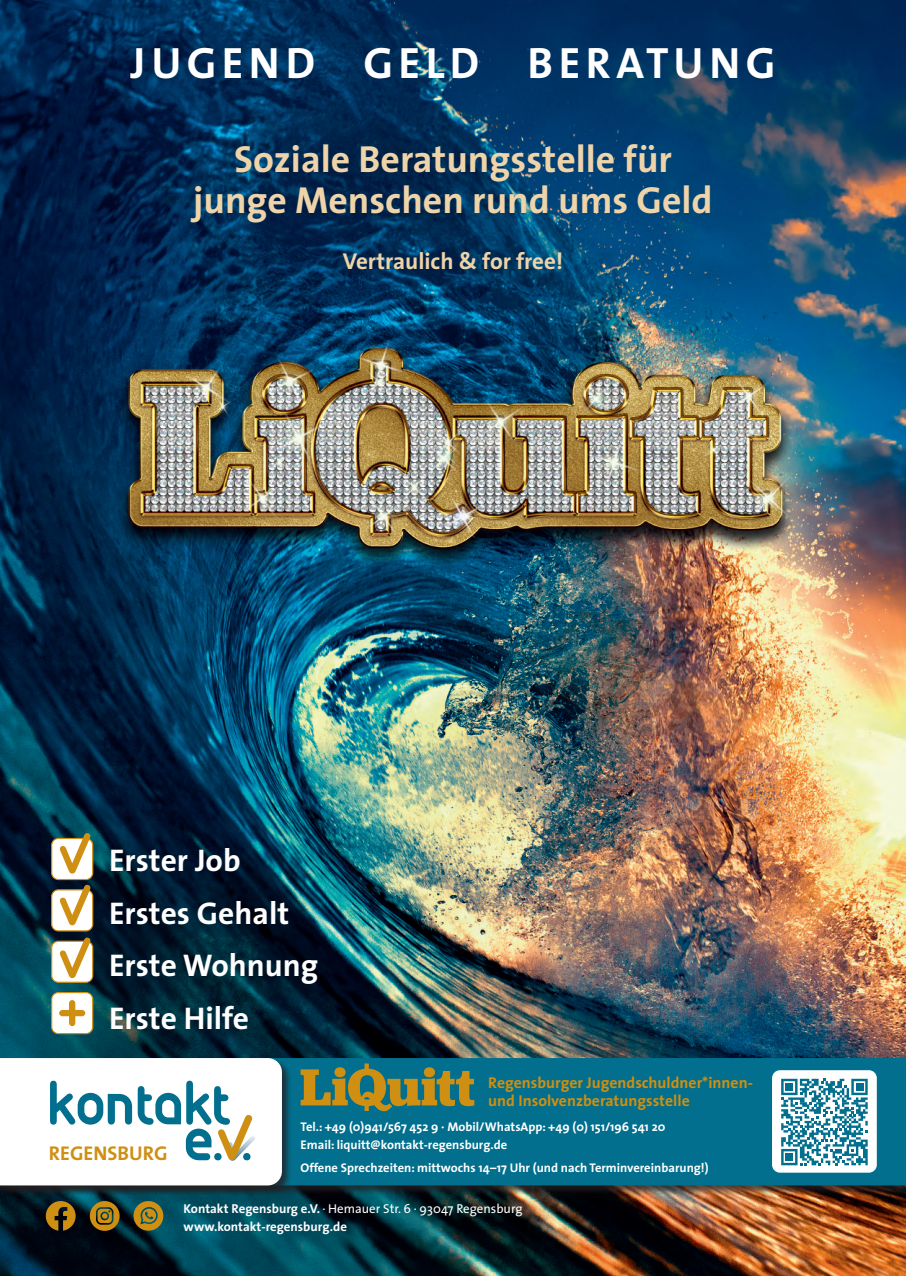
<style>
.page{position:relative;width:906px;height:1276px;background:#fff}
.page>*{position:absolute;margin:0;border:0;box-sizing:border-box;transform-origin:0 0}
.t1{font:700 44.1px "The Sans";letter-spacing:.12em;color:#fff}
.t2{font:700 37.8px/41px "The Sans";color:#efd4aa;text-align:center}
.t3{font:700 31.5px/52.8px "The Sans";color:#fff}
.t4{font:700 23.1px "The Sans";color:#efd4aa}
.t5{font:700 19.95px "The Sans";color:#cf8f12}
.t6{font:700 15.75px/17.9px "The Sans";color:#cf8f12}
.t7{font:700 12.9px/17.9px "The Sans";color:#fff}
.t8{font:700 12.6px/17.9px "The Sans";color:#fff}
.s1{font-weight:400}
</style>
<div class="page">
<img style="left:0;top:0;width:906px;height:1276px">
<div style="left:0;top:1057px;width:906px;height:138px;background:#231f20;opacity:.75"></div>
<div style="left:292px;top:1058px;width:614px;height:127px;background:#016f8d"></div>
<div style="left:0;top:1057px;width:292px;height:138px;background:#231f20;opacity:.75"></div>
<svg style="left:0;top:1058px;width:282px;height:127px"></svg>
<svg style="left:301px;top:1063px;width:173px;height:48px;background:#617d53"></svg>
<div style="left:334px;top:1067px;width:11px;height:10px;background:#cf8f12;border-radius:50%"></div>
<div style="left:772px;top:1070px;width:105px;height:102px;background:#fff;border-radius:8px"></div>
<svg style="left:781px;top:1078px;width:86px;height:87px"></svg>
<div style="left:786px;top:1083px;width:7px;height:7px;background:#016f8d"></div>
<div style="left:856px;top:1083px;width:7px;height:7px;background:#016f8d"></div>
<div style="left:786px;top:1153px;width:7px;height:7px;background:#016f8d"></div>
<div style="left:52px;top:838px;width:41px;height:41px;background:#fff;border-radius:7px"></div>
<div style="left:51px;top:838px;width:42px;height:42px;border:1px solid #cf8f12;border-radius:7px"></div>
<div style="left:52px;top:890px;width:41px;height:41px;background:#fff;border-radius:7px"></div>
<div style="left:51px;top:889px;width:42px;height:42px;border:1px solid #cf8f12;border-radius:7px"></div>
<div style="left:52px;top:941px;width:41px;height:41px;background:#fff;border-radius:7px"></div>
<div style="left:51px;top:940px;width:42px;height:43px;border:1px solid #cf8f12;border-radius:7px"></div>
<svg style="left:60px;top:937px;width:30px;height:41px"></svg>
<svg style="left:60px;top:884px;width:30px;height:41px"></svg>
<svg style="left:60px;top:833px;width:30px;height:41px"></svg>
<div style="left:52px;top:992px;width:41px;height:41px;background:#fff;border-radius:7px"></div>
<div style="left:51px;top:992px;width:42px;height:42px;border:1px solid #cf8f12;border-radius:7px"></div>
<div style="left:69px;top:1003px;width:6px;height:20px;background:#cf8f12"></div>
<div style="left:62px;top:1010px;width:20px;height:6px;background:#cf8f12"></div>
<svg style="left:46px;top:1201px;width:30px;height:29px"></svg>
<svg style="left:90px;top:1201px;width:30px;height:29px"></svg>
<svg style="left:133px;top:1201px;width:30px;height:29px"></svg>
<h1 class="t1" style="left:130px;top:26px;width:646px">JUGEND GELD BERATUNG</h1>
<h2 class="t2" style="left:193px;top:138px;width:521px">Soziale Beratungsstelle für junge Menschen rund ums Geld</h2>
<h3 class="t4" style="left:343px;top:242px;width:222px">Vertraulich &amp; for free!</h3>
<h3 class="t3" style="left:109px;top:833px;width:211px">Erster Job<br>Erstes Gehalt<br>Erste Wohnung<br>Erste Hilfe</h3>
<p class="t6" style="left:488px;top:1073px;width:266px">Regensburger Jugendschuldner*innen&shy;und Insolvenzberatungsstelle</p>
<h3 class="t5" style="left:49px;top:1136px;width:120px">REGENSBURG</h3>
<p class="t8" style="left:301px;top:1118px;width:366px">Tel.: +49 (0)941/567 452 9 · Mobil/WhatsApp: +49 (0) 151/196 541 20<br>Email: liquitt@kontakt-regensburg.de</p>
<p class="t8" style="left:301px;top:1158px;width:409px">Offene Sprechzeiten: mittwochs 14–17 Uhr (und nach Terminvereinbarung!)</p>
<p class="t7" style="left:184px;top:1199px;width:340px">Kontakt Regensburg e.V. <span class="s1">· Hemauer Str. 6 · 93047 Regensburg </span>www.kontakt-regensburg.de</p>
</div>
